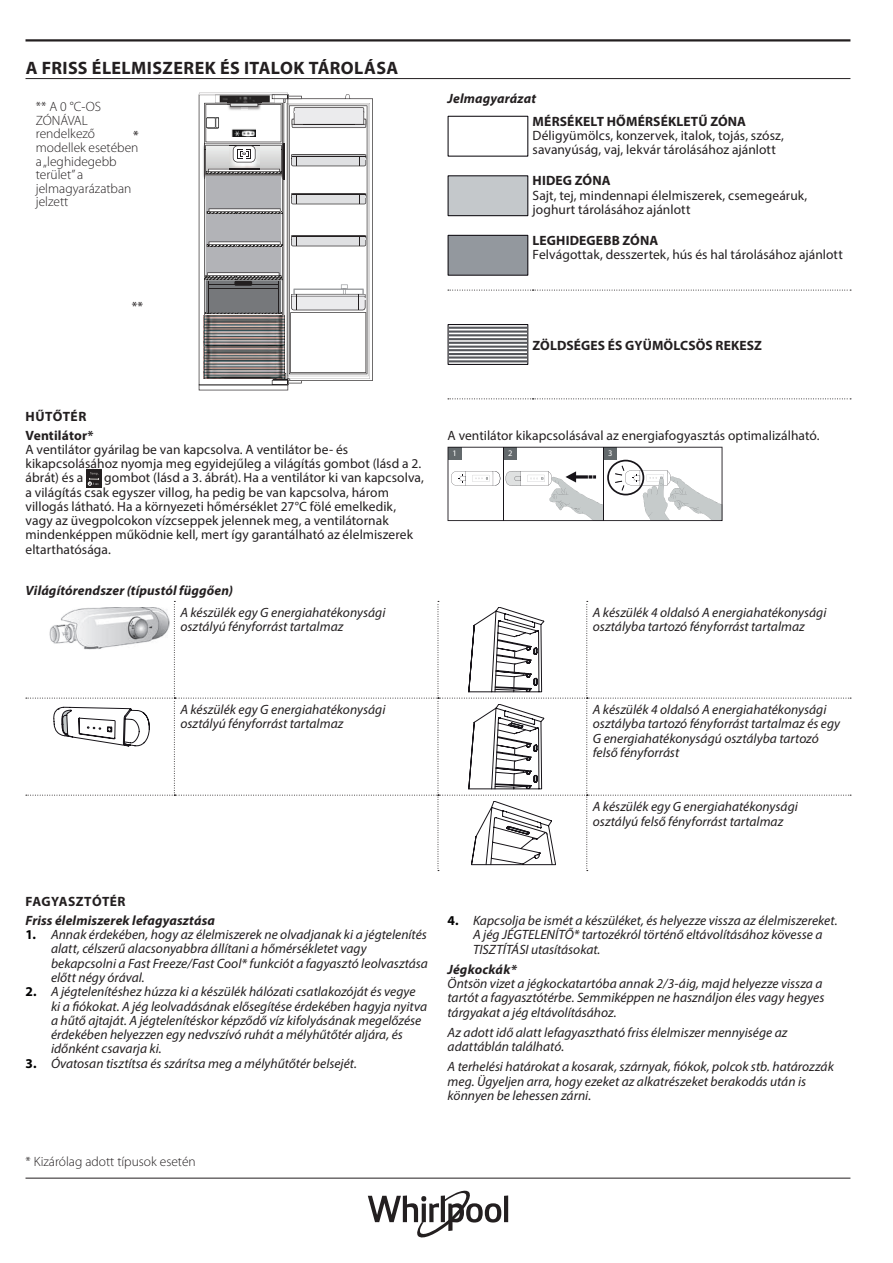
<style>
.page{position:relative;width:893px;height:1263px;background:#fff}
.page>*{position:absolute;margin:0;border:0;box-sizing:border-box;transform-origin:0 0}
.t1{font:700 18px "Myriad Pro";letter-spacing:.02em;color:#231f20}
.t2{font:italic 13.5px/14.2px "Myriad Pro";letter-spacing:.005em;color:#231f20}
.t3{font:13.5px/14.2px "Myriad Pro";letter-spacing:.005em;color:#231f20}
.t4{font:300 13.5px/13.5px "Myriad Pro";color:#231f20}
.t5{font:700 13.5px/18.5px "Myriad Pro";letter-spacing:.01em;color:#231f20}
.t6{font:italic 700 13.5px "Myriad Pro";letter-spacing:.01em;color:#231f20}
.t7{font:8.7px "Arial";color:#231f20}
.t8{font:8.55px "Myriad Pro";color:#fff}
.s1{font-weight:700;font-style:normal;color:#000001}
</style>
<div class="page">
<hr style="left:26px;top:1178px;width:824px;height:1px;background:#231f20">
<hr style="left:26px;top:39px;width:824px;height:3px;background:#231f20">
<hr style="left:504px;top:1195px;width:4px;height:27px;background:#231f20">
<svg style="left:368px;top:1191px;width:133px;height:46px"></svg>
<hr style="left:26px;top:78px;width:824px;height:1px;background:#231f20">
<svg style="left:448px;top:398px;width:403px;height:1px"></svg>
<svg style="left:448px;top:290px;width:403px;height:1px"></svg>
<svg style="left:199px;top:93px;width:174px;height:297px"></svg>
<div style="left:448px;top:116px;width:80px;height:41px;border:1px solid #0f0c12"></div>
<div style="left:448px;top:176px;width:80px;height:40px;background:#c4c8cb"></div>
<div style="left:448px;top:175px;width:80px;height:41px;border:1px solid #0f0c12"></div>
<div style="left:448px;top:235px;width:80px;height:40px;background:#93989e"></div>
<div style="left:448px;top:235px;width:80px;height:41px;border:1px solid #0f0c12"></div>
<svg style="left:450px;top:326px;width:76px;height:37px"></svg>
<div style="left:448px;top:324px;width:80px;height:41px;border:1px solid #0f0c12"></div>
<hr style="left:449px;top:327px;width:78px;height:2px;background:#55575c">
<hr style="left:449px;top:330px;width:78px;height:3px;background:#55575c">
<hr style="left:449px;top:334px;width:78px;height:2px;background:#55575c">
<hr style="left:449px;top:338px;width:78px;height:2px;background:#55575c">
<hr style="left:449px;top:342px;width:78px;height:2px;background:#55575c">
<hr style="left:449px;top:346px;width:78px;height:2px;background:#55575c">
<hr style="left:448px;top:349px;width:79px;height:2px;background:#55575c">
<hr style="left:448px;top:353px;width:79px;height:2px;background:#55575c">
<hr style="left:448px;top:356px;width:79px;height:3px;background:#55575c">
<hr style="left:448px;top:360px;width:79px;height:2px;background:#55575c">
<svg style="left:86px;top:470px;width:15px;height:18px"></svg>
<svg style="left:448px;top:447px;width:274px;height:74px"></svg>
<svg style="left:26px;top:601px;width:825px;height:270px"></svg>
<hr style="left:471px;top:864px;width:85px;height:1px;background:#171419">
<h1 class="t1" style="left:26px;top:56px;width:374px">A FRISS ÉLELMISZEREK ÉS ITALOK TÁROLÁSA</h1>
<p class="t4" style="left:36px;top:100px;width:104px">** A 0 °C-OS<br>ZÓNÁVAL rendelkező modellek esetében a „leghidegebb terület” a jelmagyarázatban jelzett</p>
<p class="t3" style="left:133px;top:129px;width:7px">*</p>
<p class="t3" style="left:132px;top:300px;width:13px">**</p>
<p class="t7" style="left:286px;top:374px;width:6px">c</p>
<p class="t5" style="left:26px;top:407px;width:70px">HŰTŐTÉR<br>Ventilátor*</p>
<p class="t3" style="left:26px;top:442px;width:397px">A ventilátor gyárilag be van kapcsolva. A ventilátor be- és kikapcsolásához nyomja meg egyidejűleg a világítás gombot (lásd a 2. ábrát) és a</p>
<p class="t3" style="left:26px;top:470px;width:400px;text-indent:79px">gombot (lásd a 3. ábrát). Ha a ventilátor ki van kapcsolva, a világítás csak egyszer villog, ha pedig be van kapcsolva, három villogás látható. Ha a környezeti hőmérséklet 27°C fölé emelkedik, vagy az üvegpolcokon vízcseppek jelennek meg, a ventilátornak mindenképpen működnie kell, mert így garantálható az élelmiszerek eltarthatósága.</p>
<p class="t6" style="left:448px;top:90px;width:90px">Jelmagyarázat</p>
<p class="t5" style="left:533px;top:112px;width:215px">MÉRSÉKELT HŐMÉRSÉKLETŰ ZÓNA</p>
<p class="t3" style="left:533px;top:128px;width:253px">Déligyümölcs, konzervek, italok, tojás, szósz, savanyúság, vaj, lekvár tárolásához ajánlott</p>
<p class="t5" style="left:533px;top:171px;width:80px">HIDEG ZÓNA</p>
<p class="t3" style="left:533px;top:188px;width:276px">Sajt, tej, mindennapi élelmiszerek, csemegeáruk, joghurt tárolásához ajánlott</p>
<p class="t5" style="left:533px;top:231px;width:127px">LEGHIDEGEBB ZÓNA</p>
<p class="t3" style="left:533px;top:247px;width:312px">Felvágottak, desszertek, hús és hal tárolásához ajánlott</p>
<p class="t5" style="left:533px;top:335px;width:231px">ZÖLDSÉGES ÉS GYÜMÖLCSÖS REKESZ</p>
<p class="t3" style="left:448px;top:428px;width:373px">A ventilátor kikapcsolásával az energiafogyasztás optimalizálható.</p>
<p class="t8" style="left:452px;top:448px;width:6px">1</p>
<p class="t8" style="left:508px;top:448px;width:6px">2</p>
<p class="t8" style="left:608px;top:448px;width:6px">3</p>
<p class="t6" style="left:26px;top:582px;width:209px">Világítórendszer (típustól függően)</p>
<p class="t2" style="left:180px;top:605px;width:207px">A készülék egy G energiahatékonysági osztályú fényforrást tartalmaz</p>
<p class="t2" style="left:593px;top:605px;width:235px">A készülék 4 oldalsó A energiahatékonysági osztályba tartozó fényforrást tartalmaz</p>
<p class="t2" style="left:180px;top:702px;width:207px">A készülék egy G energiahatékonysági osztályú fényforrást tartalmaz</p>
<p class="t2" style="left:593px;top:702px;width:249px">A készülék 4 oldalsó A energiahatékonysági osztályba tartozó fényforrást tartalmaz és egy G energiahatékonyságú osztályba tartozó felső fényforrást</p>
<p class="t2" style="left:593px;top:799px;width:207px">A készülék egy G energiahatékonysági osztályú felső fényforrást tartalmaz</p>
<p class="t5" style="left:26px;top:892px;width:101px">FAGYASZTÓTÉR</p>
<p class="t6" style="left:26px;top:912px;width:191px">Friss élelmiszerek lefagyasztása</p>
<p class="t2" style="left:51px;top:927px;width:378px;text-indent:-26px"><span class="s1">1.</span> Annak érdekében, hogy az élelmiszerek ne olvadjanak ki a jégtelenítés alatt, célszerű alacsonyabbra állítani a hőmérsékletet vagy bekapcsolni a Fast Freeze/Fast Cool* funkciót a fagyasztó leolvasztása előtt négy órával.</p>
<p class="t2" style="left:51px;top:984px;width:378px;text-indent:-26px"><span class="s1">2.</span> A jégtelenítéshez húzza ki a készülék hálózati csatlakozóját és vegye ki a fiókokat. A jég leolvadásának elősegítése érdekében hagyja nyitva a hűtő ajtaját. A jégtelenítéskor képződő víz kifolyásának megelőzése érdekében helyezzen egy nedvszívó ruhát a mélyhűtőtér aljára, és időnként csavarja ki.</p>
<p class="t2" style="left:26px;top:1056px;width:333px"><span class="s1">3.</span> Óvatosan tisztítsa és szárítsa meg a mélyhűtőtér belsejét.</p>
<p class="t2" style="left:473px;top:913px;width:366px;text-indent:-26px"><span class="s1">4.</span> Kapcsolja be ismét a készüléket, és helyezze vissza az élelmiszereket.<br>A jég JÉGTELENÍTŐ* tartozékról történő eltávolításához kövesse a<br>TISZTÍTÁSI utasításokat.</p>
<p class="t6" style="left:448px;top:960px;width:71px">Jégkockák*</p>
<p class="t2" style="left:448px;top:976px;width:378px">Öntsön vizet a jégkockatartóba annak 2/3-áig, majd helyezze vissza a tartót a fagyasztótérbe. Semmiképpen ne használjon éles vagy hegyes tárgyakat a jég eltávolításához.</p>
<p class="t2" style="left:448px;top:1025px;width:341px">Az adott idő alatt lefagyasztható friss élelmiszer mennyisége az adattáblán található.</p>
<p class="t2" style="left:448px;top:1059px;width:388px">A terhelési határokat a kosarak, szárnyak, fiókok, polcok stb. határozzák meg. Ügyeljen arra, hogy ezeket az alkatrészeket berakodás után is könnyen be lehessen zárni.</p>
<p class="t4" style="left:26px;top:1155px;width:172px">* Kizárólag adott típusok esetén</p>
</div>
